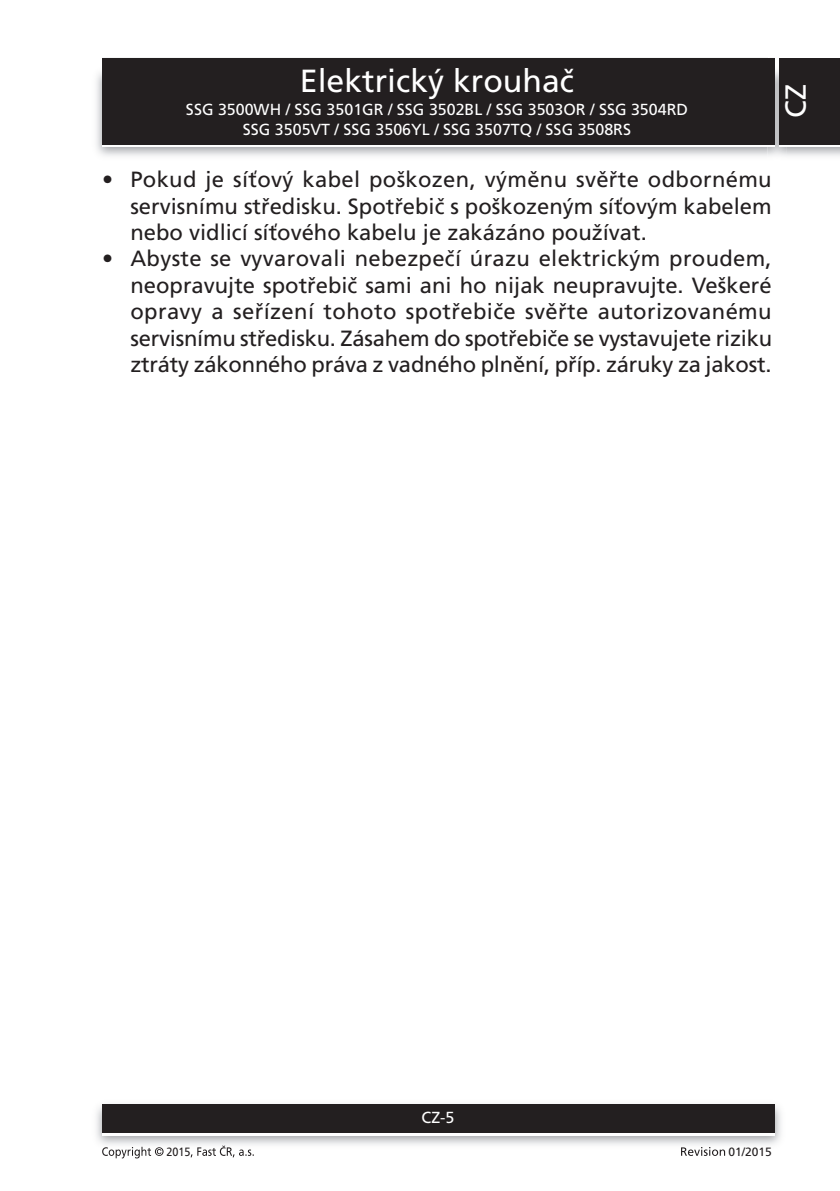
<style>
.page{position:relative;width:840px;height:1191px;background:#fff}
.page>*{position:absolute;margin:0;border:0;box-sizing:border-box;transform-origin:0 0}
.t1{font:32px "Frutiger CE";color:#fff}
.t2{font:29px "Frutiger CE";color:#fff}
.text_7{font:22px/26.4px "Frutiger CE";letter-spacing:-.005em;color:#231f20;text-align:justify}
.t3{font:16px/20px "Frutiger CE";color:#fff;text-align:center}
.t4{font:12px "Frutiger CE";color:#231f20}
.t5{font:12px "Frutiger CE";color:#231f20;scale:.9 1}
</style>
<div class="page">
<div style="left:102px;top:61px;width:672px;height:86px;background:linear-gradient(to right,#fff,#fff)"></div>
<img style="left:96px;top:1104px;width:685px;height:41px">
<div style="left:102px;top:1107px;width:672px;height:28px;background:linear-gradient(to right,#fff,#fff)"></div>
<div style="left:102px;top:1104px;width:672px;height:28px;background:#231f20"></div>
<img style="left:767px;top:64px;width:18px;height:94px">
<img style="left:774px;top:70px;width:1px;height:74px">
<div style="left:778px;top:61px;width:61px;height:86px;background:linear-gradient(to right,#fff,#fff)"></div>
<div style="left:778px;top:58px;width:61px;height:86px;background:#231f20"></div>
<hr style="left:758px;top:144px;width:16px;height:3px;background:#fff">
<div style="left:102px;top:58px;width:672px;height:86px;background:#231f20"></div>
<svg style="left:102px;top:1146px;width:61px;height:12px"></svg>
<svg style="left:190px;top:1145px;width:64px;height:12px"></svg>
<svg style="left:681px;top:1147px;width:43px;height:8px"></svg>
<h1 class="t1" style="left:300px;top:62px;width:275px">Elektrický krouhač</h1>
<p class="t3" style="left:186px;top:99px;width:503px">SSG 3500WH / SSG 3501GR / SSG 3502BL / SSG 3503OR / SSG 3504RD<br>SSG 3505VT / SSG 3506YL / SSG 3507TQ / SSG 3508RS</p>
<p class="text_7" style="left:130px;top:166px;width:642px;text-indent:-28px">• Pokud je síťový kabel poškozen, výměnu svěřte odbornému servisnímu středisku. Spotřebič s poškozeným síťovým kabelem nebo vidlicí síťového kabelu je zakázáno používat.</p>
<p class="text_7" style="left:130px;top:246px;width:643px;text-indent:-28px">• Abyste se vyvarovali nebezpečí úrazu elektrickým proudem, neopravujte spotřebič sami ani ho nijak neupravujte. Veškeré opravy a seřízení tohoto spotřebiče svěřte autorizovanému servisnímu středisku. Zásahem do spotřebiče se vystavujete riziku ztráty zákonného práva z vadného plnění, příp. záruky za jakost.</p>
<h2 class="t2" style="left:778px;top:118px;width:35px;rotate:-90deg">CZ</h2>
<p class="t3" style="left:421px;top:1108px;width:34px">CZ-5</p>
<p class="t5" style="left:166px;top:1144px;width:28px">2015</p>
<p class="t4" style="left:728px;top:1144px;width:45px">01/2015</p>
</div>
